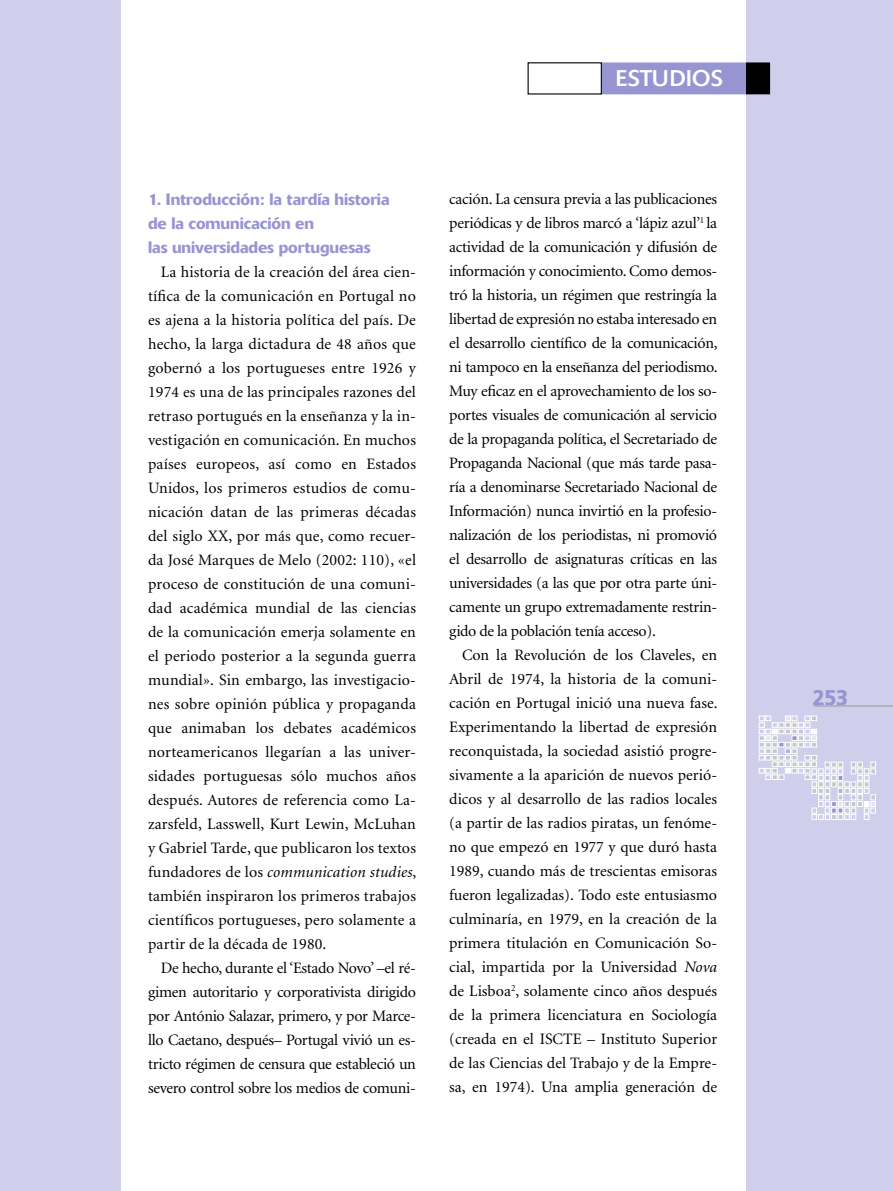
<style>
.page{position:relative;width:893px;height:1191px;background:#fff}
.page>*{position:absolute;margin:0;border:0;box-sizing:border-box;transform-origin:0 0}
.t1{font:22.5px "Delta";letter-spacing:.01em;color:#fff}
.t2{font:700 21px "Frutiger";color:#9794d2}
.t3{font:500 16.5px/24px "Delta";letter-spacing:-.005em;color:#9794d2}
.t4{font:15.9px/24px "Minion";letter-spacing:-.015em;color:#000;text-align:justify}
.s1{font-style:italic}
</style>
<div class="page">
<div style="left:0;top:0;width:121px;height:1191px;background:#d0cfeb"></div>
<div style="left:746px;top:0;width:147px;height:1191px;background:#d0cfeb"></div>
<div style="left:602px;top:62px;width:144px;height:32px;background:#9794d2;border:2px solid #9794d2"></div>
<div style="left:746px;top:62px;width:24px;height:32px;background:#000"></div>
<hr style="left:814px;top:705px;width:79px;height:1px;background:#fff">
<svg style="left:755px;top:716px;width:121px;height:103px;background:#d8d8ec"></svg>
<h1 class="t1" style="left:616px;top:65px;width:109px">ESTUDIOS</h1>
<p class="t3" style="left:148px;top:187px;width:243px">1. Introducción: la tardía historia de la comunicación en<br>las universidades portuguesas</p>
<p class="t4" style="left:148px;top:261px;width:270px;text-indent:13px">La historia de la creación del área cien&shy;tífica de la comunicación en Portugal no es ajena a la historia política del país. De hecho, la larga dictadura de 48 años que gobernó a los portugueses entre 1926 y 1974 es una de las principales razones del retraso portugués en la enseñanza y la in&shy;vestigación en comunicación. En muchos países europeos, así como en Estados Unidos, los primeros estudios de comu&shy;nicación datan de las primeras décadas del siglo XX, por más que, como recuer&shy;da José Marques de Melo (2002: 110), «el proceso de constitución de una comuni&shy;dad académica mundial de las ciencias de la comunicación emerja solamente en el periodo posterior a la segunda guerra mundial». Sin embargo, las investigacio&shy;nes sobre opinión pública y propaganda que animaban los debates académicos norteamericanos llegarían a las univer&shy;sidades portuguesas sólo muchos años después. Autores de referencia como La&shy;zarsfeld, Lasswell, Kurt Lewin, McLuhan y Gabriel Tarde, que publicaron los textos fundadores de los <span class="s1">communication studies</span>, también inspiraron los primeros trabajos científicos portugueses, pero solamente a partir de la década de 1980.</p>
<p class="t4" style="left:148px;top:957px;width:269px;text-indent:13px">De hecho, durante el ‘Estado Novo’ –el ré&shy;gimen autoritario y corporativista dirigido por António Salazar, primero, y por Marce&shy;llo Caetano, después– Portugal vivió un es&shy;tricto régimen de censura que estableció un severo control sobre los medios de comuni-</p>
<p class="t4" style="left:449px;top:187px;width:270px">cación. La censura previa a las publicaciones periódicas y de libros marcó a ‘lápiz azul’<sup>1</sup> la actividad de la comunicación y difusión de información y conocimiento. Como demos&shy;tró la historia, un régimen que restringía la libertad de expresión no estaba interesado en el desarrollo científico de la comunicación, ni tampoco en la enseñanza del periodismo.<br>Muy eficaz en el aprovechamiento de los so&shy;portes visuales de comunicación al servicio de la propaganda política, el Secretariado de Propaganda Nacional (que más tarde pasa&shy;ría a denominarse Secretariado Nacional de Información) nunca invirtió en la profesio&shy;nalización de los periodistas, ni promovió el desarrollo de asignaturas críticas en las universidades (a las que por otra parte úni&shy;camente un grupo extremadamente restrin&shy;gido de la población tenía acceso).</p>
<p class="t4" style="left:449px;top:643px;width:270px;text-indent:13px">Con la Revolución de los Claveles, en Abril de 1974, la historia de la comuni&shy;cación en Portugal inició una nueva fase.<br>Experimentando la libertad de expresión reconquistada, la sociedad asistió progre&shy;sivamente a la aparición de nuevos perió&shy;dicos y al desarrollo de las radios locales (a partir de las radios piratas, un fenóme&shy;no que empezó en 1977 y que duró hasta 1989, cuando más de trescientas emisoras fueron legalizadas). Todo este entusiasmo culminaría, en 1979, en la creación de la primera titulación en Comunicación So&shy;cial, impartida por la Universidad <span class="s1">Nova </span>de Lisboa<sup>2</sup>, solamente cinco años después de la primera licenciatura en Sociología (creada en el ISCTE – Instituto Superior de las Ciencias del Trabajo y de la Empre&shy;sa, en 1974). Una amplia generación de</p>
<h2 class="t2" style="left:813px;top:685px;width:37px">253</h2>
</div>
